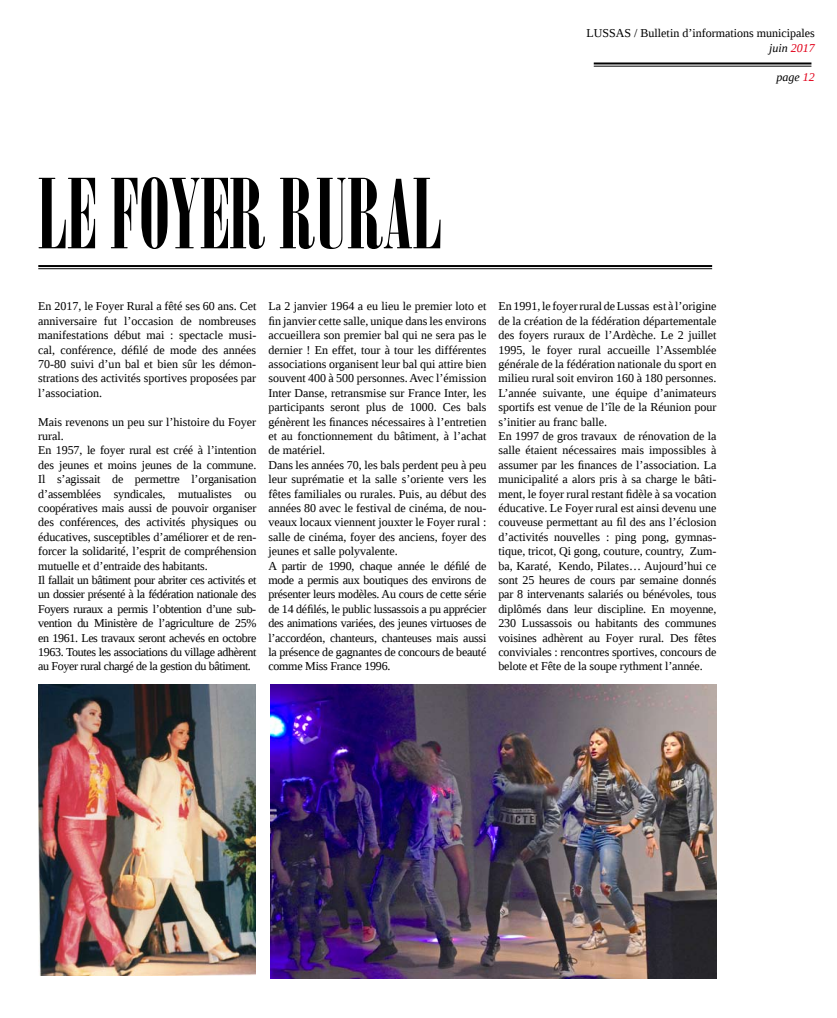
<style>
.page{position:relative;width:837px;height:1018px;background:#fff}
.page>*{position:absolute;margin:0;border:0;box-sizing:border-box;transform-origin:0 0}
.t1{font:96px "Bodoni MT Poster Compressed";color:#000}
.t2{font:12px/14.4px "Liberation Serif";color:#000}
.t3{font:italic 12px "Liberation Serif";color:#000}
.s1{font-style:italic}
.s2{font-style:italic;color:#e2001a}
.s3{color:#e2001a}
</style>
<div class="page">
<hr style="left:38px;top:265px;width:673px;height:2px;background:#000">
<hr style="left:38px;top:268px;width:673px;height:1px;background:#000">
<hr style="left:593px;top:62px;width:218px;height:2px;background:#000">
<hr style="left:593px;top:66px;width:218px;height:1px;background:#000">
<img style="left:38px;top:684px;width:217px;height:291px">
<img style="left:270px;top:684px;width:446px;height:294px">
<h1 class="t1" style="left:38px;top:159px;width:405px">LE FOYER RURAL</h1>
<p class="t2" style="left:586px;top:26px;width:230px;text-align:right">LUSSAS / Bulletin d’informations municipales <span class="s1">juin</span> <span class="s2">2017</span></p>
<p class="t3" style="left:776px;top:69px;width:40px">page <span class="s3">12</span></p>
<p class="t2" style="left:38px;top:299px;width:219px;text-align:justify">En 2017, le Foyer Rural a fêté ses 60 ans. Cet anniversaire fut l’occasion de nombreuses manifestations début mai : spectacle musi&shy;cal, conférence, défilé de mode des années 70-80 suivi d’un bal et bien sûr les démon&shy;strations des activités sportives proposées par l’association.</p>
<p class="t2" style="left:38px;top:414px;width:219px">Mais revenons un peu sur l’histoire du Foyer rural.<br>En 1957, le foyer rural est créé à l’intention des jeunes et moins jeunes de la commune.<br>Il s’agissait de permettre l’organisation d’assemblées syndicales, mutualistes ou coopératives mais aussi de pouvoir organiser des conférences, des activités physiques ou éducatives, susceptibles d’améliorer et de ren&shy;forcer la solidarité, l’esprit de compréhension mutuelle et d’entraide des habitants.<br>Il fallait un bâtiment pour abriter ces activités et un dossier présenté à la fédération nationale des Foyers ruraux a permis l’obtention d’une sub&shy;vention du Ministère de l’agriculture de 25% en 1961. Les travaux seront achevés en octobre 1963. Toutes les associations du village adhèrent au Foyer rural chargé de la gestion du bâtiment.</p>
<p class="t2" style="left:268px;top:299px;width:219px">La 2 janvier 1964 a eu lieu le premier loto et fin janvier cette salle, unique dans les environs accueillera son premier bal qui ne sera pas le dernier ! En effet, tour à tour les différentes associations organisent leur bal qui attire bien souvent 400 à 500 personnes. Avec l’émission Inter Danse, retransmise sur France Inter, les participants seront plus de 1000. Ces bals génèrent les finances nécessaires à l’entretien et au fonctionnement du bâtiment, à l’achat de matériel.<br>Dans les années 70, les bals perdent peu à peu leur suprématie et la salle s’oriente vers les fêtes familiales ou rurales. Puis, au début des années 80 avec le festival de cinéma, de nou&shy;veaux locaux viennent jouxter le Foyer rural : salle de cinéma, foyer des anciens, foyer des jeunes et salle polyvalente.<br>A partir de 1990, chaque année le défilé de mode a permis aux boutiques des environs de présenter leurs modèles. Au cours de cette série de 14 défilés, le public lussassois a pu apprécier des animations variées, des jeunes virtuoses de l’accordéon, chanteurs, chanteuses mais aussi la présence de gagnantes de concours de beauté comme Miss France 1996.</p>
<p class="t2" style="left:498px;top:299px;width:219px">En 1991, le foyer rural de Lussas est à l’origine de la création de la fédération départementale des foyers ruraux de l’Ardèche. Le 2 juillet 1995, le foyer rural accueille l’Assemblée générale de la fédération nationale du sport en milieu rural soit environ 160 à 180 personnes.<br>L’année suivante, une équipe d’animateurs sportifs est venue de l’île de la Réunion pour s’initier au franc balle.<br>En 1997 de gros travaux de rénovation de la salle étaient nécessaires mais impossibles à assumer par les finances de l’association. La municipalité a alors pris à sa charge le bâti&shy;ment, le foyer rural restant fidèle à sa vocation éducative. Le Foyer rural est ainsi devenu une couveuse permettant au fil des ans l’éclosion d’activités nouvelles : ping pong, gymnas&shy;tique, tricot, Qi gong, couture, country, Zum&shy;ba, Karaté, Kendo, Pilates… Aujourd’hui ce sont 25 heures de cours par semaine donnés par 8 intervenants salariés ou bénévoles, tous diplômés dans leur discipline. En moyenne, 230 Lussassois ou habitants des communes voisines adhèrent au Foyer rural. Des fêtes conviviales : rencontres sportives, concours de belote et Fête de la soupe rythment l’année.</p>
</div>
